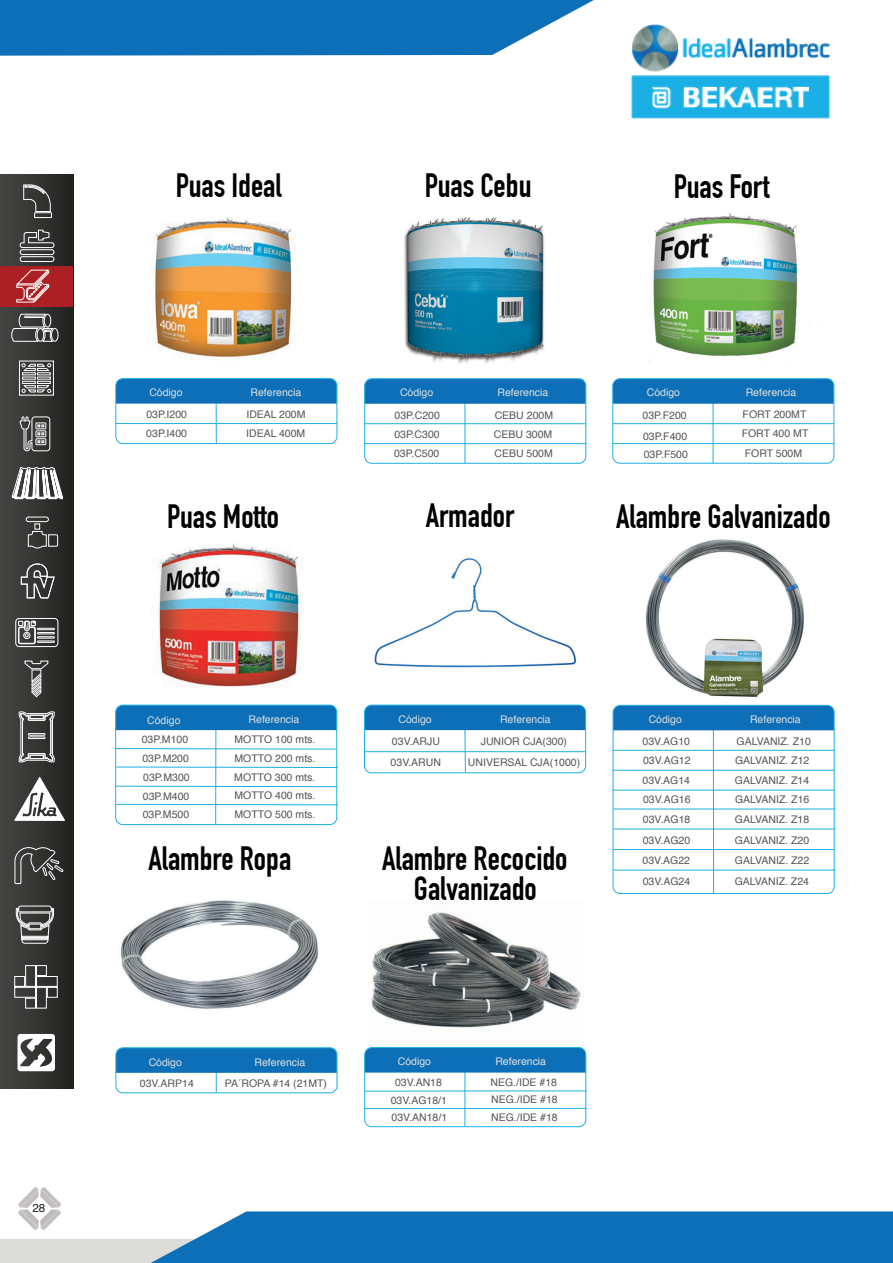
<style>
.page{position:relative;width:893px;height:1263px;background:#fff}
.page>*{position:absolute;margin:0;border:0;box-sizing:border-box;transform-origin:0 0}
.t1{font:700 33px/30px "DIN Condensed";color:#000001;text-align:center}
.t2{font:11.55px "Helvetica";color:#231f20}
.t3{font:10.5px/19.4px "Helvetica";color:#535557;text-align:justify}
.t4{font:10.5px "Helvetica";color:#dedfde}
.t5{font:10.5px "Helvetica";color:#535758}
</style>
<div class="page">
<img style="left:649px;top:213px;width:186px;height:183px">
<img style="left:153px;top:217px;width:143px;height:142px">
<img style="left:120px;top:544px;width:218px;height:185px">
<img style="left:375px;top:558px;width:202px;height:147px">
<img style="left:371px;top:912px;width:216px;height:155px">
<img style="left:643px;top:539px;width:165px;height:166px">
<img style="left:115px;top:900px;width:204px;height:163px">
<svg style="left:18px;top:1187px;width:43px;height:43px"></svg>
<div style="left:0;top:1240px;width:231px;height:23px;background:#dcdcdb"></div>
<svg style="left:151px;top:1211px;width:742px;height:52px;background:#1e78bb"></svg>
<hr style="left:215px;top:711px;width:1px;height:113px;background:#1aafe5">
<div style="left:116px;top:705px;width:221px;height:25px;background:#0d6fb7"></div>
<div style="left:115px;top:705px;width:222px;height:120px;border:1px solid #1aafe5;border-radius:7px"></div>
<svg style="left:115px;top:748px;width:222px;height:2px"></svg>
<svg style="left:116px;top:766px;width:222px;height:2px"></svg>
<svg style="left:115px;top:785px;width:223px;height:2px"></svg>
<svg style="left:116px;top:803px;width:223px;height:2px"></svg>
<svg style="left:365px;top:705px;width:220px;height:68px"></svg>
<div style="left:364px;top:705px;width:222px;height:68px;border:1px solid #1aafe5;border-radius:7px"></div>
<hr style="left:364px;top:751px;width:222px;height:1px;background:#1aafe5">
<hr style="left:216px;top:384px;width:1px;height:59px;background:#1aafe5">
<div style="left:117px;top:379px;width:220px;height:25px;background:#0d6fb7"></div>
<hr style="left:116px;top:423px;width:221px;height:1px;background:#1aafe5">
<div style="left:115px;top:378px;width:222px;height:66px;border:1px solid #1aafe5;border-radius:7px"></div>
<hr style="left:465px;top:384px;width:1px;height:79px;background:#1aafe5">
<div style="left:366px;top:379px;width:220px;height:25px;background:#0d6fb7"></div>
<hr style="left:365px;top:423px;width:221px;height:1px;background:#1aafe5">
<hr style="left:365px;top:443px;width:221px;height:1px;background:#1aafe5">
<div style="left:364px;top:378px;width:222px;height:86px;border:1px solid #1aafe5;border-radius:7px"></div>
<hr style="left:713px;top:384px;width:1px;height:79px;background:#1aafe5">
<div style="left:614px;top:379px;width:220px;height:25px;background:#0d6fb7"></div>
<hr style="left:613px;top:423px;width:221px;height:1px;background:#1aafe5">
<hr style="left:613px;top:443px;width:221px;height:1px;background:#1aafe5">
<div style="left:612px;top:378px;width:222px;height:86px;border:1px solid #1aafe5;border-radius:7px"></div>
<hr style="left:216px;top:1053px;width:1px;height:40px;background:#1aafe5">
<div style="left:116px;top:1048px;width:221px;height:25px;background:#0d6fb7"></div>
<div style="left:116px;top:1047px;width:221px;height:46px;border:1px solid #1aafe5;border-radius:7px"></div>
<hr style="left:465px;top:1053px;width:1px;height:74px;background:#1aafe5">
<div style="left:366px;top:1047px;width:220px;height:25px;background:#0d6fb7"></div>
<div style="left:364px;top:1047px;width:222px;height:80px;border:1px solid #1aafe5;border-radius:7px"></div>
<hr style="left:365px;top:1090px;width:222px;height:1px;background:#1aafe5">
<hr style="left:365px;top:1108px;width:222px;height:1px;background:#1aafe5">
<hr style="left:713px;top:711px;width:1px;height:182px;background:#1aafe5">
<div style="left:613px;top:705px;width:221px;height:25px;background:#0d6fb7"></div>
<hr style="left:613px;top:750px;width:221px;height:1px;background:#1aafe5">
<hr style="left:613px;top:770px;width:221px;height:1px;background:#1aafe5">
<hr style="left:613px;top:790px;width:221px;height:1px;background:#1aafe5">
<hr style="left:614px;top:809px;width:221px;height:1px;background:#1aafe5">
<hr style="left:614px;top:828px;width:221px;height:1px;background:#1aafe5">
<hr style="left:613px;top:849px;width:221px;height:1px;background:#1aafe5">
<hr style="left:614px;top:870px;width:221px;height:1px;background:#1aafe5">
<div style="left:613px;top:705px;width:221px;height:189px;border:1px solid #1aafe5;border-radius:7px"></div>
<img style="left:631px;top:24px;width:200px;height:95px">
<svg style="left:0;top:0;width:594px;height:56px;background:#247cbd"></svg>
<img style="left:404px;top:217px;width:141px;height:147px">
<div style="left:0;top:175px;width:73px;height:913px;background:linear-gradient(to right,#464645,#222320)"></div>
<div style="left:0;top:266px;width:73px;height:41px;background:#ac1f22"></div>
<div style="left:26px;top:517px;width:23px;height:5px;border:1px solid #fff;border-radius:2px"></div>
<svg style="left:28px;top:523px;width:30px;height:26px"></svg>
<div style="left:20px;top:249px;width:34px;height:6px;border:1px solid #fff;border-radius:2px"></div>
<div style="left:20px;top:256px;width:34px;height:6px;border:1px solid #fff;border-radius:2px"></div>
<svg style="left:19px;top:229px;width:36px;height:19px"></svg>
<svg style="left:16px;top:905px;width:38px;height:39px"></svg>
<svg style="left:16px;top:269px;width:34px;height:34px"></svg>
<svg style="left:15px;top:563px;width:44px;height:84px;background:#5b5c5a"></svg>
<svg style="left:24px;top:660px;width:25px;height:38px"></svg>
<svg style="left:18px;top:711px;width:37px;height:53px;background:#6e6e6d"></svg>
<svg style="left:14px;top:847px;width:50px;height:37px;background:#4f4f4d"></svg>
<div style="left:36px;top:987px;width:11px;height:21px;border:1px solid #fff"></div>
<div style="left:47px;top:987px;width:11px;height:11px;border:1px solid #fff"></div>
<div style="left:36px;top:976px;width:22px;height:11px;border:1px solid #fff"></div>
<div style="left:36px;top:965px;width:11px;height:11px;border:1px solid #fff"></div>
<div style="left:25px;top:965px;width:11px;height:22px;border:1px solid #fff"></div>
<svg style="left:14px;top:976px;width:22px;height:22px"></svg>
<div style="left:25px;top:998px;width:11px;height:10px;border:1px solid #fff"></div>
<svg style="left:11px;top:360px;width:52px;height:140px;background:#646563"></svg>
<svg style="left:11px;top:313px;width:48px;height:29px"></svg>
<div style="left:34px;top:212px;width:18px;height:6px;border:1px solid #fff"></div>
<svg style="left:23px;top:184px;width:28px;height:28px"></svg>
<svg style="left:14px;top:777px;width:51px;height:44px"></svg>
<svg style="left:16px;top:1034px;width:40px;height:37px"></svg>
<p class="t2" style="left:33px;top:1199px;width:14px">28</p>
<h1 class="t1" style="left:176px;top:171px;width:107px">Puas Ideal</h1>
<h1 class="t1" style="left:425px;top:171px;width:108px">Puas Cebu</h1>
<h1 class="t1" style="left:674px;top:171px;width:97px">Puas Fort</h1>
<p class="t4" style="left:149px;top:384px;width:35px">Código</p>
<p class="t4" style="left:251px;top:384px;width:52px">Referencia</p>
<p class="t3" style="left:146px;top:405px;width:42px">03P.I200</p>
<p class="t3" style="left:246px;top:405px;width:61px">IDEAL 200M</p>
<p class="t3" style="left:146px;top:424px;width:42px">03P.I400</p>
<p class="t3" style="left:246px;top:424px;width:61px">IDEAL 400M</p>
<h1 class="t1" style="left:167px;top:502px;width:113px">Puas Motto</h1>
<p class="t4" style="left:400px;top:384px;width:35px">Código</p>
<p class="t4" style="left:498px;top:384px;width:52px">Referencia</p>
<p class="t3" style="left:395px;top:406px;width:47px">03P.C200</p>
<p class="t3" style="left:494px;top:406px;width:61px">CEBU 200M CEBU 300M CEBU 500M</p>
<p class="t3" style="left:394px;top:425px;width:47px">03P.C300<br>03P.C500</p>
<h1 class="t1" style="left:426px;top:501px;width:90px">Armador</h1>
<p class="t4" style="left:647px;top:384px;width:35px">Código</p>
<p class="t4" style="left:746px;top:384px;width:52px">Referencia</p>
<p class="t3" style="left:642px;top:406px;width:46px">03P.F200</p>
<p class="t3" style="left:743px;top:405px;width:65px">FORT 200MT</p>
<p class="t3" style="left:643px;top:427px;width:46px">03P.F400</p>
<p class="t3" style="left:742px;top:424px;width:68px">FORT 400 MT</p>
<p class="t3" style="left:644px;top:444px;width:46px">03P.F500</p>
<p class="t3" style="left:745px;top:444px;width:59px">FORT 500M</p>
<h1 class="t1" style="left:616px;top:501px;width:216px">Alambre Galvanizado</h1>
<p class="t4" style="left:249px;top:711px;width:52px">Referencia</p>
<p class="t4" style="left:147px;top:712px;width:35px">Código</p>
<p class="t3" style="left:142px;top:730px;width:48px">03P.M100</p>
<p class="t3" style="left:235px;top:730px;width:82px">MOTTO 100 mts.</p>
<p class="t3" style="left:142px;top:749px;width:48px">03P.M200</p>
<p class="t3" style="left:235px;top:749px;width:82px">MOTTO 200 mts.</p>
<p class="t3" style="left:143px;top:768px;width:48px">03P.M300</p>
<p class="t3" style="left:234px;top:768px;width:82px">MOTTO 300 mts.</p>
<p class="t3" style="left:143px;top:787px;width:48px">03P.M400</p>
<p class="t3" style="left:235px;top:786px;width:82px">MOTTO 400 mts.</p>
<p class="t3" style="left:143px;top:805px;width:48px">03P.M500</p>
<p class="t3" style="left:235px;top:805px;width:82px">MOTTO 500 mts.</p>
<h1 class="t1" style="left:148px;top:843px;width:144px">Alambre Ropa</h1>
<p class="t4" style="left:398px;top:711px;width:35px">Código</p>
<p class="t4" style="left:500px;top:712px;width:52px">Referencia</p>
<p class="t5" style="left:392px;top:734px;width:50px">03V.ARJU</p>
<p class="t5" style="left:481px;top:733px;width:88px">JUNIOR CJA(300)</p>
<p class="t5" style="left:391px;top:754px;width:52px">03V.ARUN</p>
<p class="t5" style="left:468px;top:754px;width:114px">UNIVERSAL CJA(1000)</p>
<h1 class="t1" style="left:382px;top:843px;width:187px">Alambre Recocido<br>Galvanizado</h1>
<p class="t4" style="left:649px;top:711px;width:35px">Código</p>
<p class="t4" style="left:750px;top:711px;width:52px">Referencia</p>
<p class="t3" style="left:643px;top:732px;width:49px">03V.AG10</p>
<p class="t3" style="left:735px;top:732px;width:77px;text-align:left">GALVANIZ. Z10<br>GALVANIZ. Z12<br>GALVANIZ. Z14</p>
<p class="t3" style="left:643px;top:751px;width:49px">03V.AG12<br>03V.AG14<br>03V.AG16</p>
<p class="t3" style="left:735px;top:790px;width:76px">GALVANIZ. Z16</p>
<p class="t3" style="left:643px;top:810px;width:49px">03V.AG18</p>
<p class="t3" style="left:735px;top:810px;width:76px">GALVANIZ. Z18</p>
<p class="t3" style="left:643px;top:831px;width:49px">03V.AG20</p>
<p class="t3" style="left:735px;top:831px;width:76px">GALVANIZ. Z20</p>
<p class="t3" style="left:643px;top:851px;width:49px">03V.AG22</p>
<p class="t3" style="left:735px;top:851px;width:76px">GALVANIZ. Z22</p>
<p class="t3" style="left:643px;top:872px;width:49px">03V.AG24</p>
<p class="t3" style="left:735px;top:871px;width:76px">GALVANIZ. Z24</p>
<p class="t4" style="left:149px;top:1054px;width:35px">Código</p>
<p class="t4" style="left:255px;top:1054px;width:52px">Referencia</p>
<p class="t3" style="left:140px;top:1073px;width:55px">03V.ARP14</p>
<p class="t3" style="left:225px;top:1073px;width:104px">PA´ROPA #14 (21MT)</p>
<p class="t4" style="left:398px;top:1054px;width:35px">Código</p>
<p class="t4" style="left:495px;top:1053px;width:52px">Referencia</p>
<p class="t3" style="left:395px;top:1073px;width:48px">03V.AN18</p>
<p class="t3" style="left:491px;top:1073px;width:68px">NEG./IDE #18</p>
<p class="t3" style="left:391px;top:1091px;width:58px">03V.AG18/1</p>
<p class="t3" style="left:491px;top:1090px;width:68px">NEG./IDE #18</p>
<p class="t3" style="left:392px;top:1108px;width:57px">03V.AN18/1</p>
<p class="t3" style="left:491px;top:1108px;width:68px">NEG./IDE #18</p>
</div>
